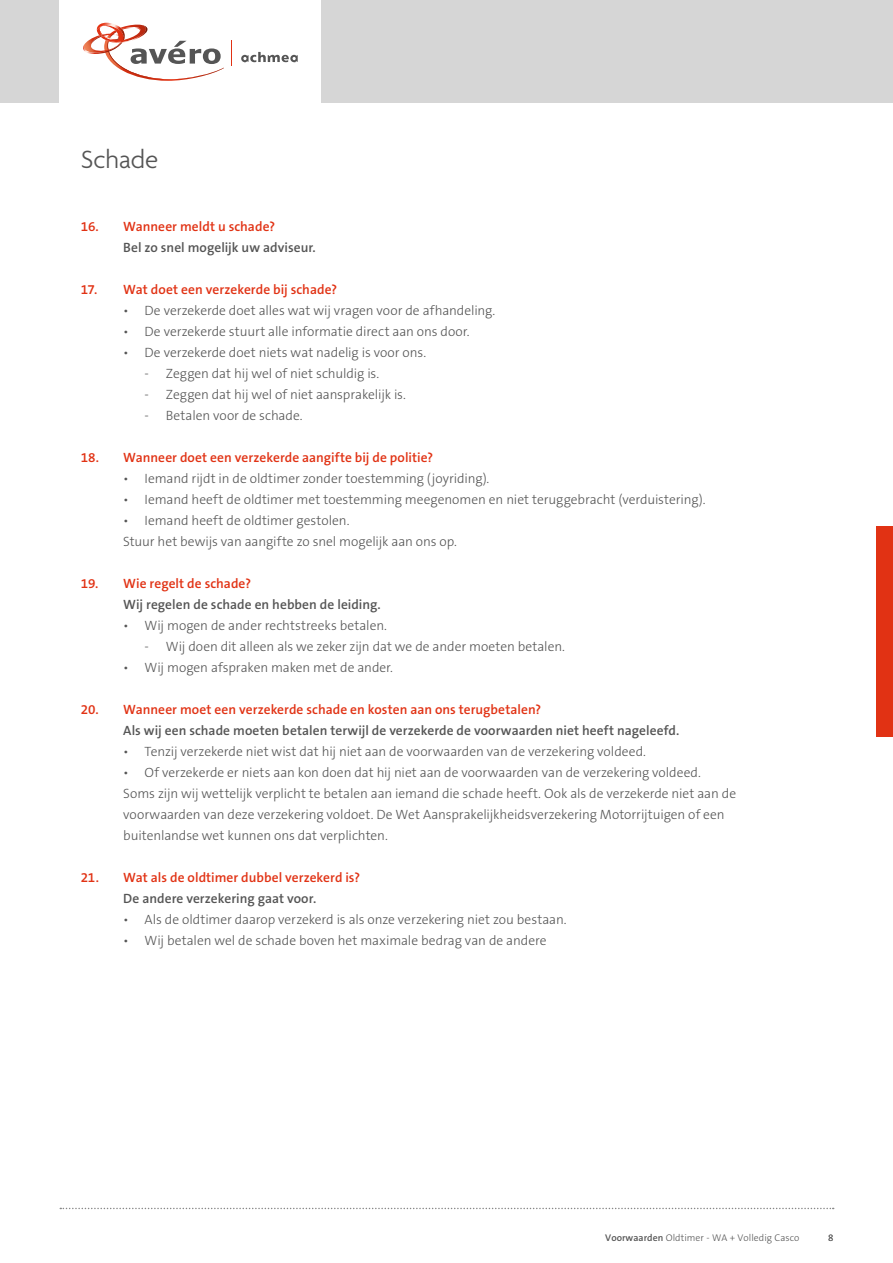
<style>
.page{position:relative;width:893px;height:1263px;background:#fff}
.page>*{position:absolute;margin:0;border:0;box-sizing:border-box;transform-origin:0 0}
.t1{font:300 27px "Agenda";color:#555}
.t2{font:300 13.5px/21px "The Sans B3";letter-spacing:-.005em;color:#555}
.t3{font:600 13.5px "The Sans B6";letter-spacing:.005em;color:#e13214}
.t4{font:600 13.5px "The Sans B6";letter-spacing:.005em;color:#555}
.t5{font:300 9.75px "The Sans B3";letter-spacing:.005em;color:#555}
.s1{font-family:"The Sans B6";font-weight:600}
</style>
<div class="page">
<div style="left:0;top:0;width:893px;height:103px;background:#d6d6d6"></div>
<div style="left:60px;top:0;width:261px;height:103px;background:#fff"></div>
<svg style="left:241px;top:52px;width:57px;height:10px"></svg>
<svg style="left:83px;top:22px;width:141px;height:59px"></svg>
<svg style="left:231px;top:41px;width:1px;height:25px"></svg>
<svg style="left:60px;top:1208px;width:774px;height:1px"></svg>
<div style="left:876px;top:526px;width:17px;height:211px;background:#e13214"></div>
<h1 class="t1" style="left:81px;top:145px;width:79px">Schade</h1>
<p class="t3" style="left:81px;top:219px;width:196px">16. Wanneer meldt u schade?</p>
<p class="t4" style="left:123px;top:240px;width:194px">Bel zo snel mogelijk uw adviseur.</p>
<p class="t3" style="left:81px;top:282px;width:258px">17. Wat doet een verzekerde bij schade?</p>
<p class="t2" style="left:123px;top:301px;width:374px">• De verzekerde doet alles wat wij vragen voor de afhandeling.</p>
<p class="t2" style="left:123px;top:322px;width:348px">• De verzekerde stuurt alle informatie direct aan ons door.</p>
<p class="t2" style="left:123px;top:343px;width:304px">• De verzekerde doet niets wat nadelig is voor ons.</p>
<p class="t2" style="left:145px;top:364px;width:236px">- Zeggen dat hij wel of niet schuldig is.</p>
<p class="t2" style="left:145px;top:385px;width:263px">- Zeggen dat hij wel of niet aansprakelijk is.</p>
<p class="t2" style="left:145px;top:406px;width:160px">- Betalen voor de schade.</p>
<p class="t3" style="left:81px;top:450px;width:354px">18. Wanneer doet een verzekerde aangifte bij de politie?</p>
<p class="t2" style="left:123px;top:469px;width:368px">• Iemand rijdt in de oldtimer zonder toestemming (joyriding).</p>
<p class="t2" style="left:123px;top:490px;width:584px">• Iemand heeft de oldtimer met toestemming meegenomen en niet teruggebracht (verduistering).</p>
<p class="t2" style="left:123px;top:511px;width:335px">• Iemand heeft de oldtimer gestolen.<br>Stuur het bewijs van aangifte zo snel mogelijk aan ons op.</p>
<p class="t3" style="left:81px;top:576px;width:172px">19. Wie regelt de schade?</p>
<p class="t4" style="left:123px;top:597px;width:259px">Wij regelen de schade en hebben de leiding.</p>
<p class="t2" style="left:123px;top:616px;width:265px">• Wij mogen de ander rechtstreeks betalen.</p>
<p class="t2" style="left:145px;top:637px;width:422px">- Wij doen dit alleen als we zeker zijn dat we de ander moeten betalen.</p>
<p class="t2" style="left:123px;top:658px;width:271px">• Wij mogen afspraken maken met de ander.</p>
<p class="t3" style="left:81px;top:702px;width:462px">20. Wanneer moet een verzekerde schade en kosten aan ons terugbetalen?</p>
<p class="t4" style="left:123px;top:723px;width:558px">Als wij een schade moeten betalen terwijl de verzekerde de voorwaarden niet heeft nageleefd.</p>
<p class="t2" style="left:123px;top:742px;width:524px">• Tenzij verzekerde niet wist dat hij niet aan de voorwaarden van de verzekering voldeed.</p>
<p class="t2" style="left:123px;top:763px;width:614px">• Of verzekerde er niets aan kon doen dat hij niet aan de voorwaarden van de verzekering voldeed.<br>Soms zijn wij wettelijk verplicht te betalen aan iemand die schade heeft. Ook als de verzekerde niet aan de voorwaarden van deze verzekering voldoet. De Wet Aansprakelijkheidsverzekering Motorrijtuigen of een buitenlandse wet kunnen ons dat verplichten.</p>
<p class="t3" style="left:81px;top:871px;width:281px">21. Wat als de oldtimer dubbel verzekerd is?</p>
<p class="t4" style="left:123px;top:892px;width:194px">De andere verzekering gaat voor.</p>
<p class="t2" style="left:123px;top:910px;width:445px">• Als de oldtimer daarop verzekerd is als onze verzekering niet zou bestaan.</p>
<p class="t2" style="left:123px;top:931px;width:425px">• Wij betalen wel de schade boven het maximale bedrag van de andere</p>
<p class="t5" style="left:605px;top:1233px;width:196px"><span class="s1">Voorwaarden</span> Oldtimer - WA + Volledig Casco</p>
<p class="t5" style="left:828px;top:1233px;width:7px">8</p>
</div>
